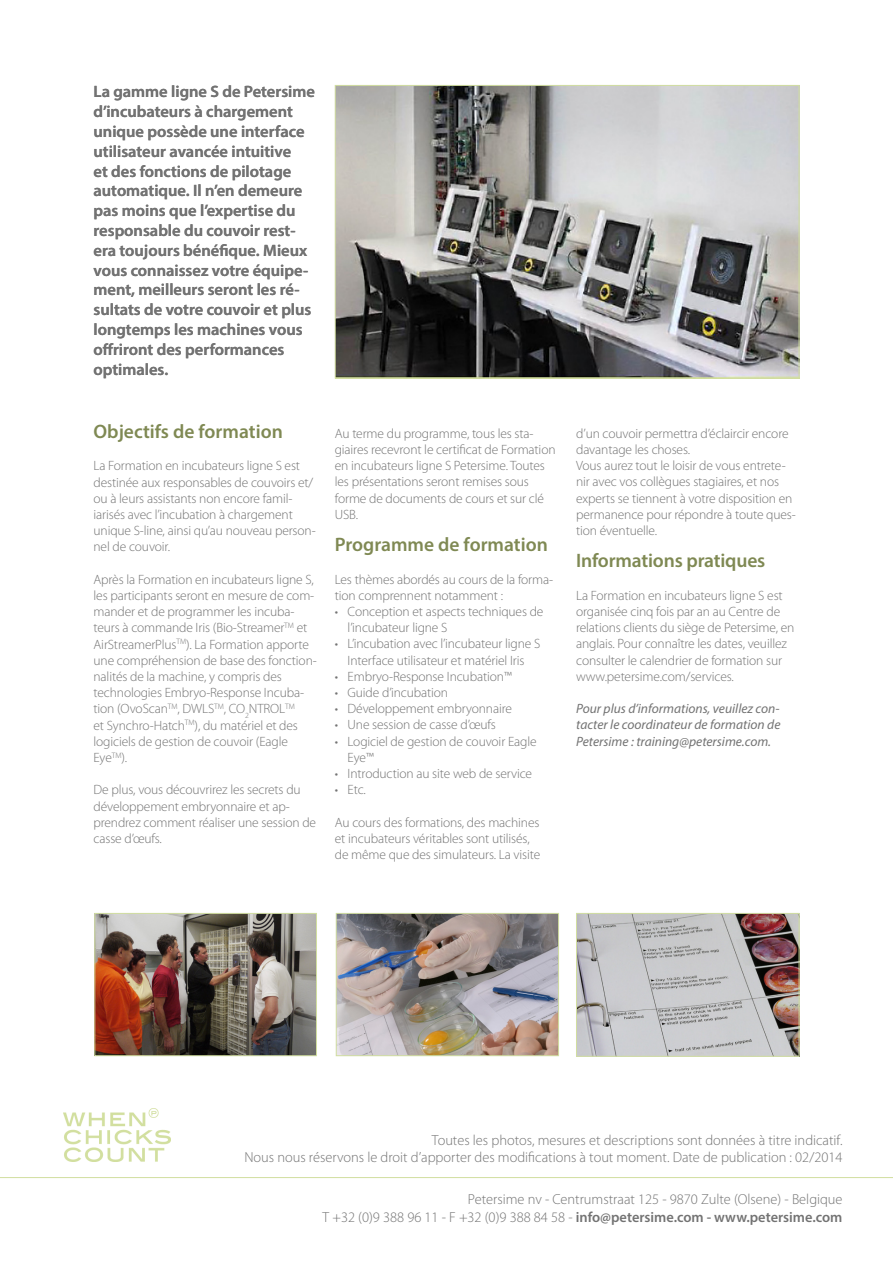
<style>
.page{position:relative;width:893px;height:1263px;background:#fff}
.page>*{position:absolute;margin:0;border:0;box-sizing:border-box;transform-origin:0 0}
.t1{font:600 19.5px "Myriad Pro";letter-spacing:-.005em;color:#7f8953}
.t2{font:600 16.5px/19.8px "Myriad Pro";color:#737373}
.t3{font:300 14.55px "Myriad Pro";color:#737373}
.t4{font:600 14.55px "Myriad Pro";color:#737373}
.t5{font:300 13.5px/16.2px "Myriad Pro";letter-spacing:-.01em;color:#737373}
.t6{font:italic 13.5px/16.2px "Myriad Pro";color:#737373;text-align:justify}
.s1{font-weight:300}
</style>
<div class="page">
<img style="left:64px;top:1108px;width:106px;height:54px">
<hr style="left:0;top:1177px;width:893px;height:1px;background:#d1dea0">
<img style="left:337px;top:87px;width:460px;height:289px">
<div style="left:335px;top:85px;width:464px;height:293px;border:1px solid #d1dea0"></div>
<img style="left:578px;top:915px;width:219px;height:140px">
<div style="left:576px;top:913px;width:223px;height:144px;border:1px solid #d1dea0"></div>
<img style="left:338px;top:915px;width:219px;height:139px">
<div style="left:336px;top:913px;width:223px;height:143px;border:1px solid #d1dea0"></div>
<img style="left:96px;top:915px;width:219px;height:139px">
<div style="left:94px;top:913px;width:223px;height:143px;border:1px solid #d1dea0"></div>
<p class="t2" style="left:94px;top:82px;width:223px">La gamme ligne S de Petersime d’incubateurs à chargement unique possède une interface utilisateur avancée intuitive<br>et des fonctions de pilotage automatique. Il n’en demeure pas moins que l’expertise du responsable du couvoir rest&shy;era toujours bénéfique. Mieux vous connaissez votre équipe&shy;ment, meilleurs seront les ré&shy;sultats de votre couvoir et plus longtemps les machines vous offriront des performances optimales.</p>
<p class="t2" style="left:103px;top:339px;width:7px">f</p>
<p class="t1" style="left:94px;top:419px;width:191px">Objectifs de formation</p>
<p class="t5" style="left:94px;top:458px;width:224px">La Formation en incubateurs ligne S est destinée aux responsables de couvoirs et/ ou à leurs assistants non encore famil&shy;iarisés avec l’incubation à chargement unique S-line, ainsi qu’au nouveau person&shy;nel de couvoir.</p>
<p class="t5" style="left:94px;top:571px;width:225px">Après la Formation en incubateurs ligne S, les participants seront en mesure de com&shy;mander et de programmer les incuba&shy;teurs à commande Iris (Bio-Streamer<sup>TM</sup> et AirStreamerPlus<sup>TM</sup>). La Formation apporte une compréhension de base des fonction&shy;nalités de la machine, y compris des technologies Embryo-Response Incuba&shy;tion (OvoScan<sup>TM</sup>, DWLS<sup>TM</sup>, CO<sub>2</sub>NTROL<sup>TM<br></sup>et Synchro-Hatch<sup>TM</sup>), du matériel et des logiciels de gestion de couvoir (Eagle Eye<sup>TM</sup>).</p>
<p class="t5" style="left:94px;top:782px;width:224px">De plus, vous découvrirez les secrets du développement embryonnaire et ap&shy;prendrez comment réaliser une session de casse d’œufs.</p>
<p class="t5" style="left:335px;top:425px;width:222px">Au terme du programme, tous les sta&shy;giaires recevront le certificat de Formation en incubateurs ligne S Petersime. Toutes les présentations seront remises sous forme de documents de cours et sur clé USB.</p>
<p class="t1" style="left:335px;top:532px;width:215px">Programme de formation</p>
<p class="t5" style="left:335px;top:571px;width:220px">Les thèmes abordés au cours de la forma&shy;tion comprennent notamment :</p>
<p class="t5" style="left:348px;top:603px;width:197px;text-indent:-13px">• Conception et aspects techniques de l’incubateur ligne S</p>
<p class="t5" style="left:335px;top:636px;width:207px;text-align:center">• L’incubation avec l’incubateur ligne S<br>Interface utilisateur et matériel Iris</p>
<p class="t5" style="left:335px;top:668px;width:179px">• Embryo-Response Incubation™</p>
<p class="t5" style="left:335px;top:684px;width:115px">• Guide d’incubation</p>
<p class="t5" style="left:335px;top:701px;width:179px">• Développement embryonnaire</p>
<p class="t5" style="left:335px;top:717px;width:162px">• Une session de casse d’œufs</p>
<p class="t5" style="left:348px;top:733px;width:191px;text-indent:-13px">• Logiciel de gestion de couvoir Eagle<br>Eye™</p>
<p class="t5" style="left:335px;top:765px;width:199px">• Introduction au site web de service</p>
<p class="t5" style="left:335px;top:782px;width:32px">• Etc.</p>
<p class="t5" style="left:335px;top:814px;width:207px">Au cours des formations, des machines et incubateurs véritables sont utilisés, de même que des simulateurs. La visite</p>
<p class="t5" style="left:576px;top:425px;width:214px">d’un couvoir permettra d’éclaircir encore davantage les choses.</p>
<p class="t5" style="left:576px;top:458px;width:221px">Vous aurez tout le loisir de vous entrete&shy;nir avec vos collègues stagiaires, et nos experts se tiennent à votre disposition en permanence pour répondre à toute ques&shy;tion éventuelle.</p>
<p class="t1" style="left:576px;top:548px;width:191px">Informations pratiques</p>
<p class="t5" style="left:576px;top:587px;width:220px">La Formation en incubateurs ligne S est organisée cinq fois par an au Centre de relations clients du siège de Petersime, en anglais. Pour connaître les dates, veuillez consulter le calendrier de formation sur www.petersime.com/services.</p>
<p class="t6" style="left:576px;top:700px;width:206px">Pour plus d’informations, veuillez con&shy;tacter le coordinateur de formation de Petersime : training@petersime.com.</p>
<p class="t3" style="left:432px;top:1132px;width:412px">Toutes les photos, mesures et descriptions sont données à titre indicatif.</p>
<p class="t3" style="left:244px;top:1149px;width:600px">Nous nous réservons le droit d’apporter des modifications à tout moment. Date de publication : 02/2014</p>
<p class="t3" style="left:468px;top:1191px;width:376px">Petersime nv - Centrumstraat 125 - 9870 Zulte (Olsene) - Belgique</p>
<p class="t4" style="left:323px;top:1207px;width:521px"><span class="s1">T +32 (0)9 388 96 11 - F +32 (0)9 388 84 58 -</span> info@petersime.com - www.petersime.com</p>
</div>
